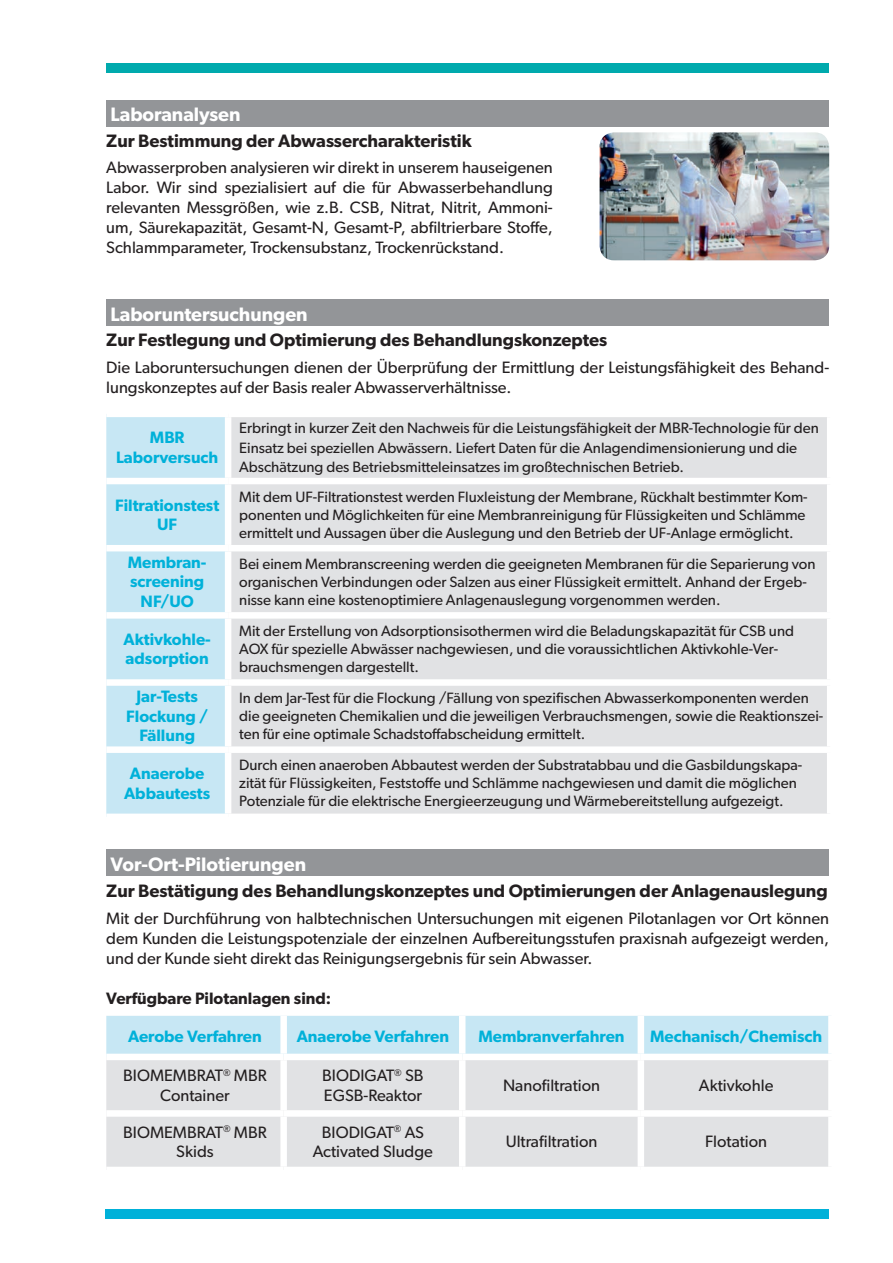
<style>
.page{position:relative;width:893px;height:1263px;background:#fff}
.page>*{position:absolute;margin:0;border:0;box-sizing:border-box;transform-origin:0 0}
.t1{font:600 19.5px "Gibson";color:#fff}
.t2{font:600 18px "Gibson";color:#231f20}
.t3{font:16.5px/19.8px "Gibson";color:#231f20;text-align:center}
.t4{font:600 16.5px/19.5px "Gibson";color:#00b1d9;text-align:center}
.t5{font:600 16.5px "Gibson";color:#231f20}
.t6{font:15px/18px "Gibson";color:#231f20}
</style>
<div class="page">
<div style="left:106px;top:63px;width:723px;height:10px;background:#00aaad"></div>
<div style="left:106px;top:100px;width:723px;height:27px;background:#939598"></div>
<div style="left:106px;top:299px;width:723px;height:27px;background:#939598"></div>
<div style="left:106px;top:849px;width:723px;height:27px;background:#939598"></div>
<img style="left:600px;top:132px;width:229px;height:128px">
<div style="left:106px;top:1209px;width:723px;height:10px;background:#00b1d9"></div>
<div style="left:106px;top:417px;width:119px;height:396px;background:#c7e7f4"></div>
<div style="left:231px;top:417px;width:596px;height:396px;background:#e1e2e4"></div>
<div style="left:106px;top:478px;width:122px;height:6px;background:#fff"></div>
<div style="left:228px;top:478px;width:605px;height:6px;background:#fff"></div>
<div style="left:106px;top:545px;width:122px;height:6px;background:#fff"></div>
<div style="left:228px;top:545px;width:605px;height:6px;background:#fff"></div>
<div style="left:106px;top:612px;width:122px;height:7px;background:#fff"></div>
<div style="left:228px;top:612px;width:605px;height:7px;background:#fff"></div>
<div style="left:106px;top:679px;width:122px;height:7px;background:#fff"></div>
<div style="left:228px;top:679px;width:605px;height:7px;background:#fff"></div>
<div style="left:106px;top:746px;width:122px;height:7px;background:#fff"></div>
<div style="left:228px;top:746px;width:605px;height:7px;background:#fff"></div>
<div style="left:106px;top:1016px;width:722px;height:38px;background:#c7e7f4"></div>
<div style="left:106px;top:1060px;width:722px;height:107px;background:#e1e2e4"></div>
<div style="left:280px;top:1016px;width:7px;height:38px;background:#fff"></div>
<div style="left:459px;top:1016px;width:6px;height:38px;background:#fff"></div>
<div style="left:638px;top:1016px;width:6px;height:38px;background:#fff"></div>
<div style="left:280px;top:1060px;width:7px;height:50px;background:#fff"></div>
<div style="left:459px;top:1060px;width:6px;height:50px;background:#fff"></div>
<div style="left:638px;top:1060px;width:6px;height:50px;background:#fff"></div>
<div style="left:106px;top:1110px;width:178px;height:7px;background:#fff"></div>
<div style="left:284px;top:1110px;width:178px;height:7px;background:#fff"></div>
<div style="left:280px;top:1117px;width:7px;height:50px;background:#fff"></div>
<div style="left:462px;top:1110px;width:179px;height:7px;background:#fff"></div>
<div style="left:459px;top:1117px;width:6px;height:50px;background:#fff"></div>
<div style="left:641px;top:1110px;width:194px;height:7px;background:#fff"></div>
<div style="left:638px;top:1117px;width:6px;height:50px;background:#fff"></div>
<h1 class="t1" style="left:111px;top:103px;width:132px">Laboranalysen</h1>
<p class="t2" style="left:106px;top:130px;width:367px">Zur Bestimmung der Abwassercharakteristik</p>
<p class="t3" style="left:106px;top:157px;width:448px;text-align:justify">Abwasserproben analysieren wir direkt in unserem hauseigenen Labor. Wir sind spezialisiert auf die für Abwasserbehandlung relevanten Messgrößen, wie z.B. CSB, Nitrat, Nitrit, Ammoni&shy;um, Säurekapazität, Gesamt-N, Gesamt-P, abfiltrierbare Stoffe, Schlammparameter, Trockensubstanz, Trockenrückstand.</p>
<h1 class="t1" style="left:111px;top:302px;width:199px">Laboruntersuchungen</h1>
<p class="t2" style="left:106px;top:329px;width:502px">Zur Festlegung und Optimierung des Behandlungskonzeptes</p>
<p class="t3" style="left:106px;top:357px;width:724px;text-align:left">Die Laboruntersuchungen dienen der Überprüfung der Ermittlung der Leistungsfähigkeit des Behand&shy;lungskonzeptes auf der Basis realer Abwasserverhältnisse.</p>
<p class="t4" style="left:116px;top:428px;width:104px">MBR<br>Laborversuch</p>
<p class="t6" style="left:239px;top:418px;width:581px;line-height:19.5px">Erbringt in kurzer Zeit den Nachweis für die Leistungsfähigkeit der MBR-Technologie für den<br>Einsatz bei speziellen Abwässern. Liefert Daten für die Anlagendimensionierung und die<br>Abschätzung des Betriebsmitteleinsatzes im großtechnischen Betrieb.</p>
<p class="t4" style="left:115px;top:495px;width:106px">Filtrationstest<br>UF</p>
<p class="t6" style="left:239px;top:487px;width:570px">Mit dem UF-Filtrationstest werden Fluxleistung der Membrane, Rückhalt bestimmter Kom&shy;ponenten und Möglichkeiten für eine Membranreinigung für Flüssigkeiten und Schlämme ermittelt und Aussagen über die Auslegung und den Betrieb der UF-Anlage ermöglicht.</p>
<p class="t4" style="left:128px;top:552px;width:80px">Membran&shy;screening<br>NF/UO</p>
<p class="t6" style="left:239px;top:554px;width:578px">Bei einem Membranscreening werden die geeigneten Membranen für die Separierung von organischen Verbindungen oder Salzen aus einer Flüssigkeit ermittelt. Anhand der Ergeb&shy;nisse kann eine kostenoptimiere Anlagenauslegung vorgenommen werden.</p>
<p class="t4" style="left:124px;top:629px;width:89px;text-align:left">Aktivkohle&shy;adsorption</p>
<p class="t6" style="left:239px;top:622px;width:556px">Mit der Erstellung von Adsorptionsisothermen wird die Beladungskapazität für CSB und<br>AOX für spezielle Abwässer nachgewiesen, und die voraussichtlichen Aktivkohle-Ver&shy;brauchsmengen dargestellt.</p>
<p class="t4" style="left:126px;top:686px;width:83px">Jar-Tests<br>Flockung /<br>Fällung</p>
<p class="t6" style="left:239px;top:689px;width:586px">In dem Jar-Test für die Flockung /Fällung von spezifischen Abwasserkomponenten werden die geeigneten Chemikalien und die jeweiligen Verbrauchsmengen, sowie die Reaktionszei&shy;ten für eine optimale Schadstoffabscheidung ermittelt.</p>
<p class="t4" style="left:124px;top:763px;width:88px">Anaerobe<br>Abbautests</p>
<p class="t6" style="left:239px;top:756px;width:564px">Durch einen anaeroben Abbautest werden der Substratabbau und die Gasbildungskapa&shy;zität für Flüssigkeiten, Feststoffe und Schlämme nachgewiesen und damit die möglichen<br>Potenziale für die elektrische Energieerzeugung und Wärmebereitstellung aufgezeigt.</p>
<h1 class="t1" style="left:111px;top:852px;width:197px">Vor-Ort-Pilotierungen</h1>
<p class="t2" style="left:106px;top:880px;width:723px">Zur Bestätigung des Behandlungskonzeptes und Optimierungen der Anlagenauslegung</p>
<p class="t3" style="left:106px;top:908px;width:724px;text-align:justify">Mit der Durchführung von halbtechnischen Untersuchungen mit eigenen Pilotanlagen vor Ort können dem Kunden die Leistungspotenziale der einzelnen Aufbereitungsstufen praxisnah aufgezeigt werden, und der Kunde sieht direkt das Reinigungsergebnis für sein Abwasser.</p>
<p class="t5" style="left:106px;top:988px;width:226px">Verfügbare Pilotanlagen sind:</p>
<p class="t4" style="left:128px;top:1026px;width:135px">Aerobe Verfahren</p>
<p class="t4" style="left:297px;top:1026px;width:154px">Anaerobe Verfahren</p>
<p class="t4" style="left:478px;top:1026px;width:148px">Membranverfahren</p>
<p class="t4" style="left:650px;top:1026px;width:174px">Mechanisch/Chemisch</p>
<p class="t3" style="left:123px;top:1065px;width:145px">BIOMEMBRAT<sup>®</sup> MBR<br>Container</p>
<p class="t3" style="left:322px;top:1065px;width:103px;text-align:left">BIODIGAT<sup>®</sup> SB<br>EGSB-Reaktor</p>
<p class="t3" style="left:503px;top:1075px;width:98px">Nanofiltration</p>
<p class="t3" style="left:699px;top:1075px;width:76px">Aktivkohle</p>
<p class="t3" style="left:123px;top:1122px;width:145px">BIOMEMBRAT<sup>®</sup> MBR<br>Skids</p>
<p class="t3" style="left:313px;top:1122px;width:122px">BIODIGAT<sup>®</sup> AS<br>Activated Sludge</p>
<p class="t3" style="left:506px;top:1131px;width:93px">Ultrafiltration</p>
<p class="t3" style="left:705px;top:1131px;width:64px">Flotation</p>
</div>
